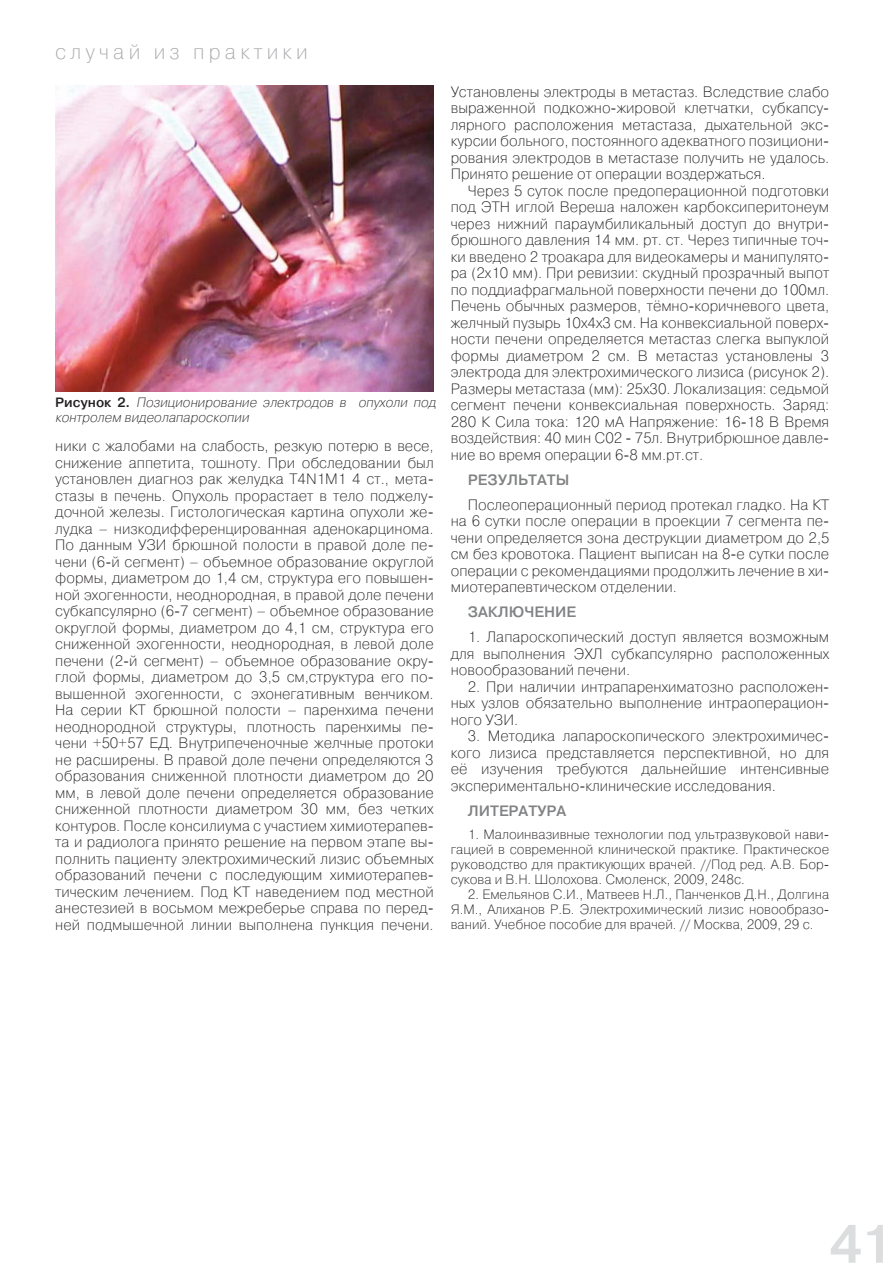
<style>
.page{position:relative;width:893px;height:1263px;background:#fff}
.page>*{position:absolute;margin:0;border:0;box-sizing:border-box;transform-origin:0 0}
.t1{font:700 54px "Pragmatica Light C";color:#dcddde}
.t2{font:21px "Pragmatica Light C";letter-spacing:.2em;color:#a7a9ac}
.t3{font:15px/16.5px "Pragmatica Light C";color:#231f20;text-align:justify}
.t4{font:700 15px "Pragmatica Light C";color:#808284}
.t5{font:13.5px/15px "Pragmatica Light C";color:#231f20;text-align:justify}
.t6{font:italic 13.5px/15px "Pragmatica Light C";color:#231f20}
.s1{font-weight:700;font-style:normal}
</style>
<div class="page">
<img style="left:55px;top:85px;width:379px;height:307px">
<h2 class="t2" style="left:55px;top:44px;width:254px">cлучай из практики</h2>
<p class="t6" style="left:55px;top:396px;width:384px"><span class="s1">Р и су н о к 2 .</span> Позиционирование электродов в опухоли под контролем видеолапароскопии</p>
<p class="t3" style="left:55px;top:439px;width:380px">ники с жалобами на слабость, резкую потерю в весе, снижение аппетита, тошноту. При обследовании был установлен диагноз рак желудка Т4N1M1 4 ст., мета&shy;стазы в печень. Опухоль прорастает в тело поджелу&shy;дочной железы. Гистологическая картина опухоли же&shy;лудка – низкодифференцированная аденокарцинома.<br>По данным УЗИ брюшной полости в правой доле пе&shy;чени (6-й сегмент) – объемное образование округлой формы, диаметром до 1,4 см, структура его повышен&shy;ной эхогенности, неоднородная, в правой доле печени субкапсулярно (6-7 сегмент) – объемное образование округлой формы, диаметром до 4,1 см, структура его сниженной эхогенности, неоднородная, в левой доле печени (2-й сегмент) – объемное образование окру&shy;глой формы, диаметром до 3,5 см,структура его по&shy;вышенной эхогенности, с эхонегативным венчиком.<br>На серии КТ брюшной полости – паренхима печени неоднородной структуры, плотность паренхимы пе&shy;чени +50+57 ЕД. Внутрипеченочные желчные протоки не расширены. В правой доле печени определяются 3 образования сниженной плотности диаметром до 20 мм, в левой доле печени определяется образование сниженной плотности диаметром 30 мм, без четких контуров. После консилиума с участием химиотерапев&shy;та и радиолога принято решение на первом этапе вы&shy;полнить пациенту электрохимический лизис объемных образований печени с последующим химиотерапев&shy;тическим лечением. Под КТ наведением под местной анестезией в восьмом межреберье справа по перед&shy;ней подмышечной линии выполнена пункция печени.</p>
<p class="t3" style="left:451px;top:84px;width:380px">Установлены электроды в метастаз. Вследствие слабо выраженной подкожно-жировой клетчатки, субкапсу&shy;лярного расположения метастаза, дыхательной экс&shy;курсии больного, постоянного адекватного позициони&shy;рования электродов в метастазе получить не удалось.<br>Принято решение от операции воздержаться.</p>
<p class="t3" style="left:451px;top:183px;width:380px;text-indent:17px">Через 5 суток после предоперационной подготовки под ЭТН иглой Вереша наложен карбоксиперитонеум через нижний параумбиликальный доступ до внутри&shy;брюшного давления 14 мм. рт. ст. Через типичные точ&shy;ки введено 2 троакара для видеокамеры и манипулято&shy;ра (2х10 мм). При ревизии: скудный прозрачный выпот по поддиафрагмальной поверхности печени до 100мл.<br>Печень обычных размеров, тёмно-коричневого цвета, желчный пузырь 10х4х3 см. На конвексиальной поверх&shy;ности печени определяется метастаз слегка выпуклой формы диаметром 2 см. В метастаз установлены 3 электрода для электрохимического лизиса (рисунок 2).<br>Размеры метастаза (мм): 25х30. Локализация: седьмой сегмент печени конвексиальная поверхность. Заряд:<br>280 К Сила тока: 120 мА Напряжение: 16-18 В Время воздействия: 40 мин С02 - 75л. Внутрибрюшное давле&shy;ние во время операции 6-8 мм.рт.ст.</p>
<p class="t4" style="left:468px;top:471px;width:103px">РЕЗУЛЬТАТЫ</p>
<p class="t3" style="left:451px;top:497px;width:380px;text-indent:17px">Послеоперационный период протекал гладко. На КТ на 6 сутки после операции в проекции 7 сегмента пе&shy;чени определяется зона деструкции диаметром до 2,5 см без кровотока. Пациент выписан на 8-е сутки после операции с рекомендациями продолжить лечение в хи&shy;миотерапевтическом отделении.</p>
<p class="t4" style="left:468px;top:603px;width:110px">ЗАКЛЮЧЕНИЕ</p>
<p class="t3" style="left:451px;top:630px;width:380px;text-indent:17px">1. Лапароскопический доступ является возможным для выполнения ЭХЛ субкапсулярно расположенных новообразований печени.</p>
<p class="t3" style="left:451px;top:679px;width:380px;text-indent:17px">2. При наличии интрапаренхиматозно расположен&shy;ных узлов обязательно выполнение интраоперацион&shy;ного УЗИ.</p>
<p class="t3" style="left:451px;top:729px;width:380px;text-indent:17px">3. Методика лапароскопического электрохимичес&shy;кого лизиса представляется перспективной, но для её изучения требуются дальнейшие интенсивные экспериментально-клинические исследования.</p>
<p class="t4" style="left:468px;top:802px;width:100px">ЛИТЕРАТУРА</p>
<p class="t5" style="left:451px;top:828px;width:380px;text-indent:17px">1. Малоинвазивные технологии под ультразвуковой нави&shy;гацией в современной клинической практике. Практическое руководство для практикующих врачей. //Под ред. А.В. Бор&shy;сукова и В.Н. Шолохова. Смоленск, 2009, 248с.</p>
<p class="t5" style="left:451px;top:888px;width:380px;text-indent:17px">2. Емельянов С.И., Матвеев Н.Л., Панченков Д.Н., Долгина Я.М., Алиханов Р.Б. Электрохимический лизис новообразо&shy;ваний. Учебное пособие для врачей. // Москва, 2009, 29 с.</p>
<h1 class="t1" style="left:829px;top:1213px;width:65px">41</h1>
</div>
